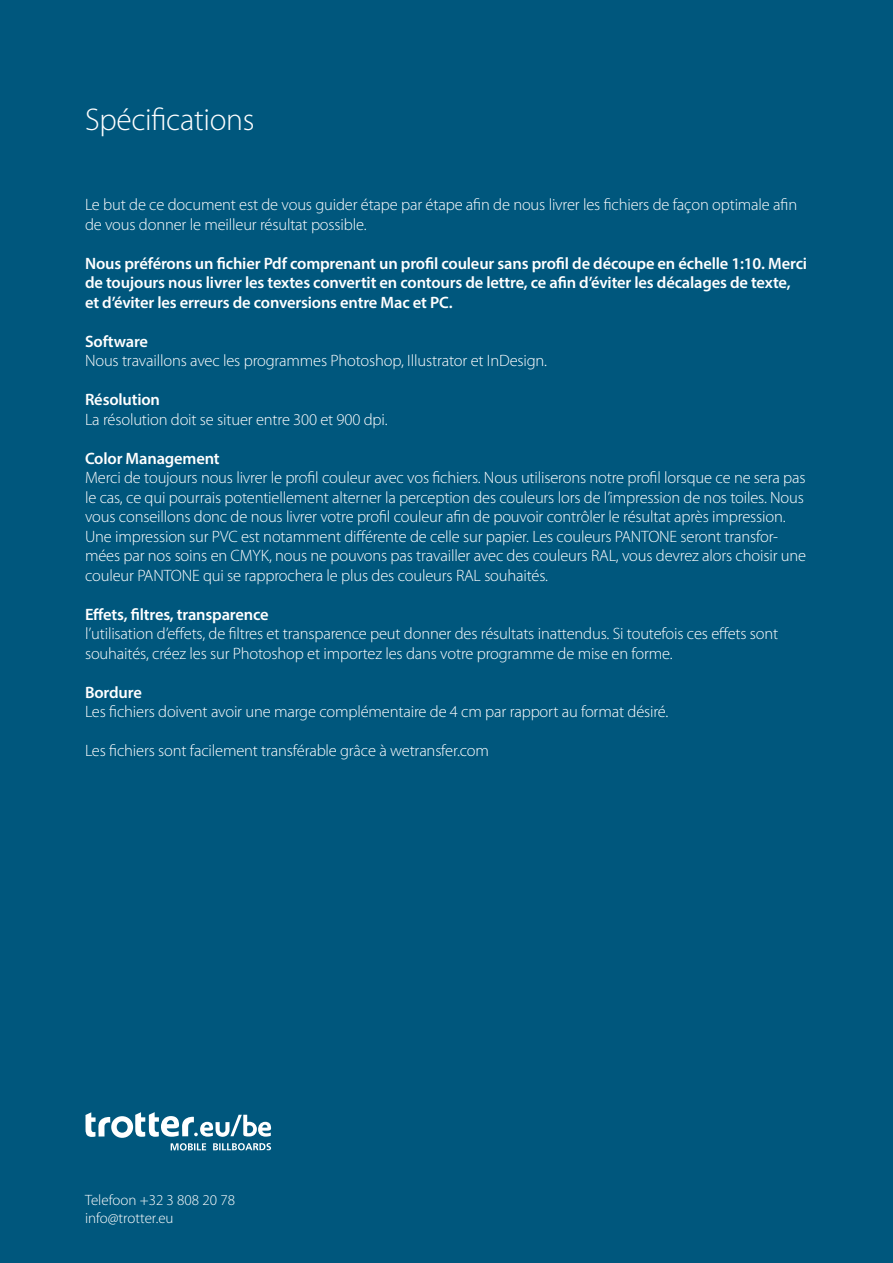
<style>
.page{position:relative;width:893px;height:1263px;background:#00577d}
.page>*{position:absolute;margin:0;border:0;box-sizing:border-box;transform-origin:0 0}
.t1{font:300 31.5px "Myriad Pro";letter-spacing:-.01em;color:#fff}
.t2{font:300 16.5px/19.5px "Myriad Pro";letter-spacing:-.01em;color:#fff}
.t3{font:600 16.5px/19.5px "Myriad Pro";letter-spacing:-.01em;color:#fff}
.t4{font:300 15px "Myriad Pro";color:#fff}
</style>
<div class="page">
<svg style="left:86px;top:1112px;width:185px;height:38px"></svg>
<p class="t1" style="left:85px;top:102px;width:171px">Spécifications</p>
<p class="t2" style="left:85px;top:195px;width:714px">Le but de ce document est de vous guider étape par étape afin de nous livrer les fichiers de façon optimale afin de vous donner le meilleur résultat possible.</p>
<p class="t3" style="left:85px;top:253px;width:724px">Nous préférons un fichier Pdf comprenant un profil couleur sans profil de découpe en échelle 1:10. Merci de toujours nous livrer les textes convertit en contours de lettre, ce afin d’éviter les décalages de texte, et d’éviter les erreurs de conversions entre Mac et PC.</p>
<p class="t3" style="left:85px;top:331px;width:65px">Software</p>
<p class="t2" style="left:85px;top:351px;width:464px">Nous travaillons avec les programmes Photoshop, Illustrator et InDesign.</p>
<p class="t3" style="left:85px;top:389px;width:77px">Résolution</p>
<p class="t2" style="left:85px;top:410px;width:304px">La résolution doit se situer entre 300 et 900 dpi.</p>
<p class="t3" style="left:85px;top:448px;width:136px">Color Management</p>
<p class="t2" style="left:85px;top:468px;width:722px">Merci de toujours nous livrer le profil couleur avec vos fichiers. Nous utiliserons notre profil lorsque ce ne sera pas le cas, ce qui pourrais potentiellement alterner la perception des couleurs lors de l’impression de nos toiles. Nous vous conseillons donc de nous livrer votre profil couleur afin de pouvoir contrôler le résultat après impression.<br>Une impression sur PVC est notamment différente de celle sur papier. Les couleurs PANTONE seront transfor&shy;mées par nos soins en CMYK, nous ne pouvons pas travailler avec des couleurs RAL, vous devrez alors choisir une couleur PANTONE qui se rapprochera le plus des couleurs RAL souhaités.</p>
<p class="t3" style="left:85px;top:604px;width:185px">Effets, filtres, transparence</p>
<p class="t2" style="left:85px;top:624px;width:695px">l’utilisation d’effets, de filtres et transparence peut donner des résultats inattendus. Si toutefois ces effets sont souhaités, créez les sur Photoshop et importez les dans votre programme de mise en forme.</p>
<p class="t3" style="left:85px;top:682px;width:58px">Bordure</p>
<p class="t2" style="left:85px;top:702px;width:585px">Les fichiers doivent avoir une marge complémentaire de 4 cm par rapport au format désiré.</p>
<p class="t2" style="left:85px;top:741px;width:405px">Les fichiers sont facilement transférable grâce à wetransfer.com</p>
<p class="t4" style="left:85px;top:1192px;width:151px">Telefoon +32 3 808 20 78</p>
<p class="t4" style="left:85px;top:1210px;width:90px">info@trotter.eu</p>
</div>
